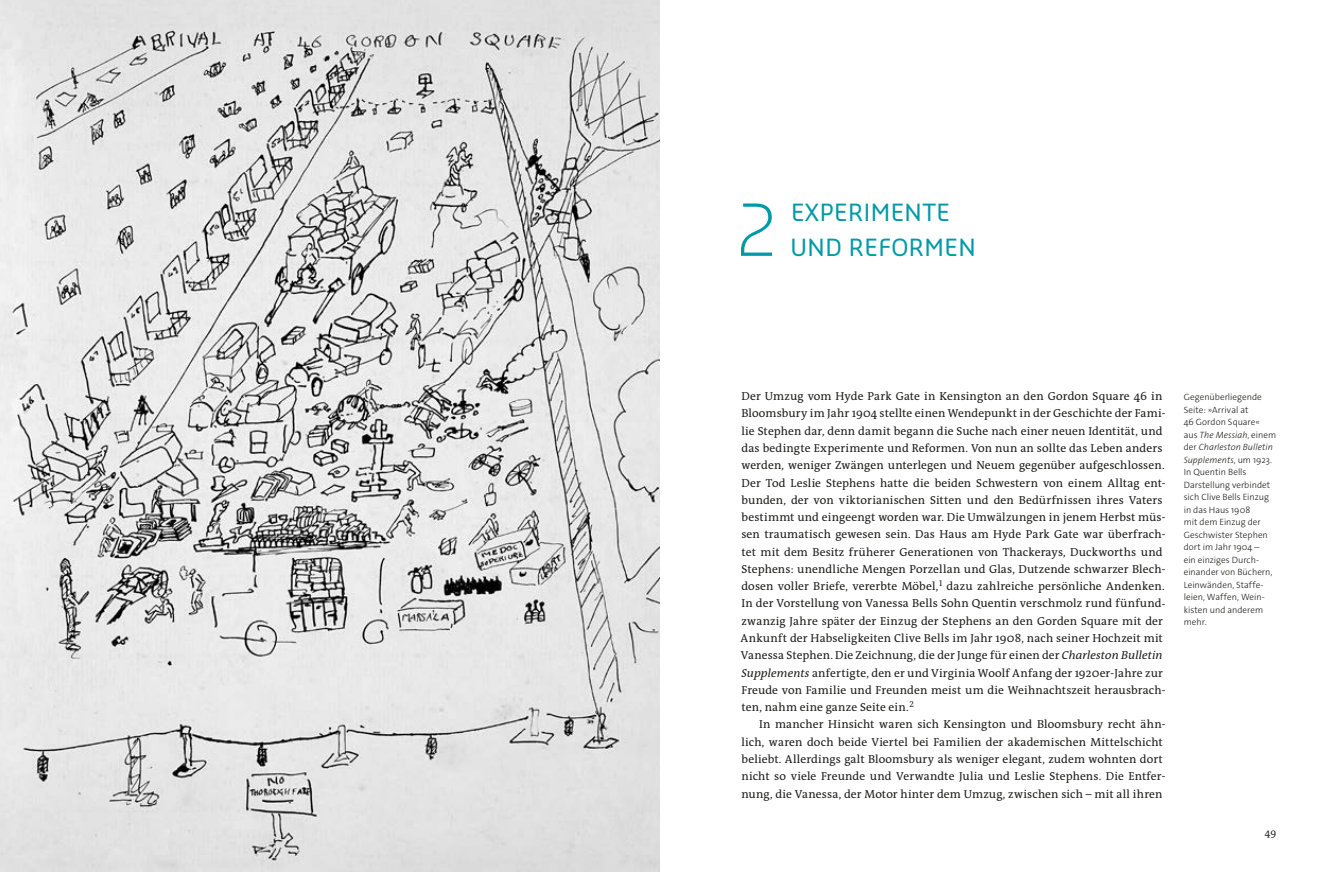
<style>
.page{position:relative;width:1319px;height:872px;background:#fff}
.page>*{position:absolute;margin:0;border:0;box-sizing:border-box;transform-origin:0 0}
.t1{font:300 69.75px "Sansa Slab Pro";color:#0099a7}
.t2{font:23.12px/35px "Sansa Slab Pro";letter-spacing:.02em;color:#0099a7}
.t3{font:11.62px/17.2px "The Antiqua B";letter-spacing:.01em;color:#1d1d1b}
.t4{font:10px "The Antiqua B";color:#1d1d1b}
.t5{font:300 9.12px/12.5px "The Sans Os F";color:#1d1d1b}
.s1{font-style:italic}
</style>
<div class="page">
<img style="left:0;top:0;width:659px;height:872px">
<h1 class="t1" style="left:734px;top:184px;width:45px">2</h1>
<h2 class="t2" style="left:790px;top:194px;width:187px">EXPERIMENTE<br>UND REFORMEN</h2>
<p class="t3" style="left:740px;top:387px;width:426px">Der Umzug vom Hyde Park Gate in Kensington an den Gordon Square 46 in Bloomsbury im Jahr 1904 stellte einen Wendepunkt in der Geschichte der Fami&shy;lie Stephen dar, denn damit begann die Suche nach einer neuen Identität, und das bedingte Experimente und Reformen. Von nun an sollte das Leben anders werden, weniger Zwängen unterlegen und Neuem gegenüber aufgeschlossen.<br>Der Tod Leslie Stephens hatte die beiden Schwestern von einem Alltag ent&shy;bunden, der von viktorianischen Sitten und den Bedürfnissen ihres Vaters bestimmt und eingeengt worden war. Die Umwälzungen in jenem Herbst müs&shy;sen traumatisch gewesen sein. Das Haus am Hyde Park Gate war überfrach&shy;tet mit dem Besitz früherer Generationen von Thackerays, Duckworths und Stephens: unendliche Mengen Porzellan und Glas, Dutzende schwarzer Blech&shy;dosen voller Briefe, vererbte Möbel,<sup>1</sup> dazu zahlreiche persönliche Andenken.<br>In der Vorstellung von Vanessa Bells Sohn Quentin verschmolz rund fünfund&shy;zwanzig Jahre später der Einzug der Stephens an den Gorden Square mit der Ankunft der Habseligkeiten Clive Bells im Jahr 1908, nach seiner Hochzeit mit Vanessa Stephen. Die Zeichnung, die der Junge für einen der <span class="s1">Charleston Bulletin Supplements</span> anfertigte, den er und Virginia Woolf Anfang der 1920er-Jahre zur Freude von Familie und Freunden meist um die Weihnachtszeit herausbrach&shy;ten, nahm eine ganze Seite ein.<sup>2</sup></p>
<p class="t3" style="left:741px;top:715px;width:425px;text-indent:18px">In mancher Hinsicht waren sich Kensington und Bloomsbury recht ähn&shy;lich, waren doch beide Viertel bei Familien der akademischen Mittelschicht beliebt. Allerdings galt Bloomsbury als weniger elegant, zudem wohnten dort nicht so viele Freunde und Verwandte Julia und Leslie Stephens. Die Entfer&shy;nung, die Vanessa, der Motor hinter dem Umzug, zwischen sich – mit all ihren</p>
<p class="t5" style="left:1183px;top:391px;width:94px">Gegenüberliegende<br>Seite: »Arrival at<br>46 Gordon Square«<br>aus <span class="s1">The Messiah</span>, einem der <span class="s1">Charleston Bulletin<br>Supplements</span>, um 1923.<br>In Quentin Bells<br>Darstellung verbindet sich Clive Bells Einzug in das Haus 1908<br>mit dem Einzug der<br>Geschwister Stephen dort im Jahr 1904 –<br>ein einziges Durch&shy;einander von Büchern,<br>Leinwänden, Staffe&shy;leien, Waffen, Wein&shy;kisten und anderem mehr.</p>
<p class="t4" style="left:1264px;top:826px;width:13px">49</p>
</div>
